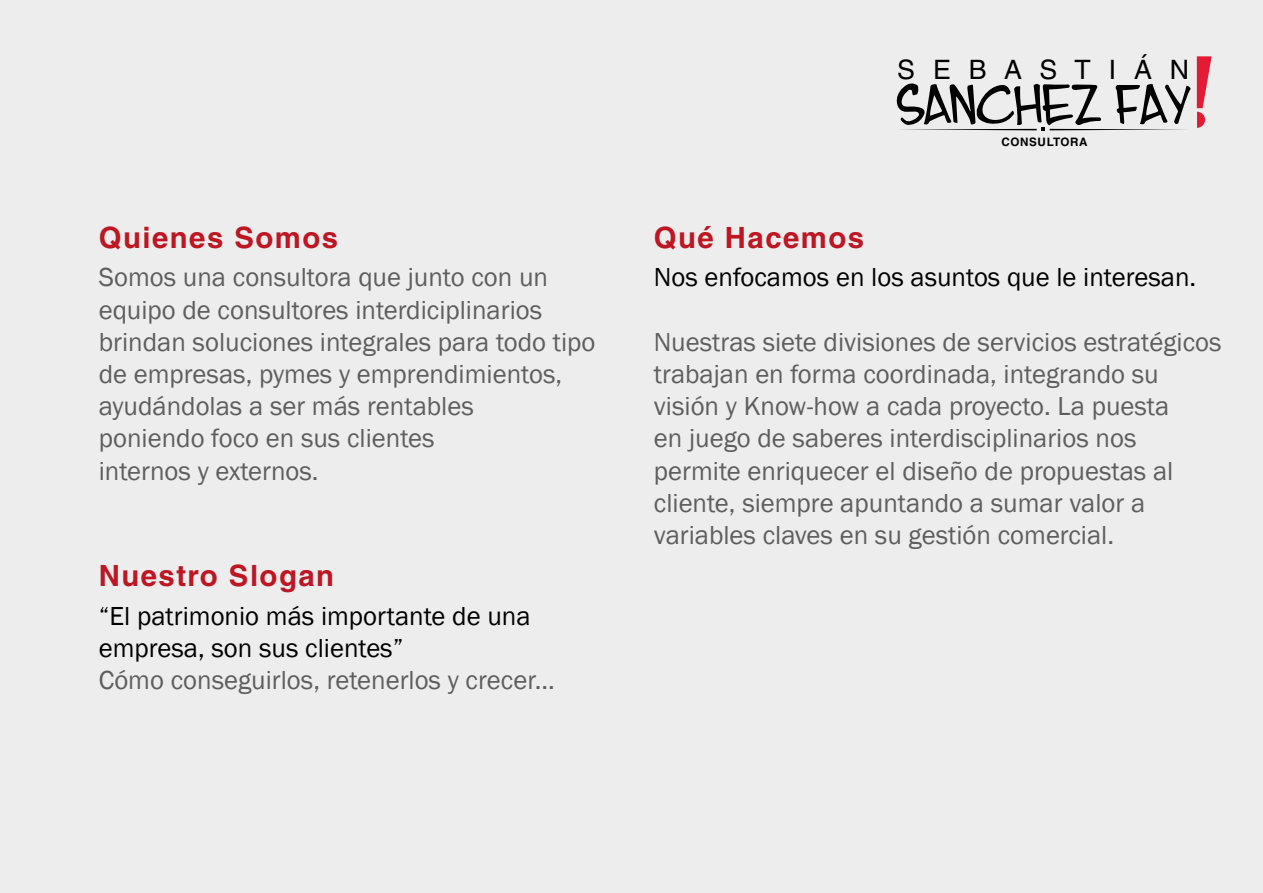
<style>
.page{position:relative;width:1263px;height:893px;background:#ededed}
.page>*{position:absolute;margin:0;border:0;box-sizing:border-box;transform-origin:0 0}
.t1{font:700 29.4px "Helvetica LT Std";letter-spacing:.05em;color:#be1622}
.t2{font:26.85px/32.2px "Franklin Gothic";color:#5e5e5e}
.t3{font:26.85px/32.2px "Franklin Gothic";color:#000}
.t4{font:26.7px "Helvetica LT Std";letter-spacing:.67em;color:#000}
.t5{font:700 11.7px "Helvetica LT Std";letter-spacing:.05em;color:#000}
</style>
<div class="page">
<svg style="left:1197px;top:56px;width:14px;height:72px"></svg>
<svg style="left:896px;top:83px;width:295px;height:48px"></svg>
<p class="t1" style="left:99px;top:220px;width:241px">Quienes Somos</p>
<p class="t2" style="left:99px;top:262px;width:498px">Somos una consultora que junto con un equipo de consultores interdiciplinarios brindan soluciones integrales para todo tipo de empresas, pymes y emprendimientos, ayudándolas a ser más rentables<br>poniendo foco en sus clientes<br>internos y externos.</p>
<p class="t1" style="left:99px;top:557px;width:237px">Nuestro Slogan</p>
<p class="t3" style="left:99px;top:600px;width:433px">“El patrimonio más importante de una empresa, son sus clientes”</p>
<p class="t2" style="left:99px;top:665px;width:457px">Cómo conseguirlos, retenerlos y crecer...</p>
<p class="t4" style="left:897px;top:55px;width:293px">SEBASTIÁN</p>
<p class="t5" style="left:1001px;top:135px;width:87px">CONSULTORA</p>
<p class="t1" style="left:654px;top:220px;width:212px">Qué Hacemos</p>
<p class="t3" style="left:654px;top:262px;width:544px">Nos enfocamos en los asuntos que le interesan.</p>
<p class="t2" style="left:654px;top:326px;width:569px">Nuestras siete divisiones de servicios estratégicos trabajan en forma coordinada, integrando su visión y Know-how a cada proyecto. La puesta<br>en juego de saberes interdisciplinarios nos permite enriquecer el diseño de propuestas al cliente, siempre apuntando a sumar valor a variables claves en su gestión comercial.</p>
</div>
